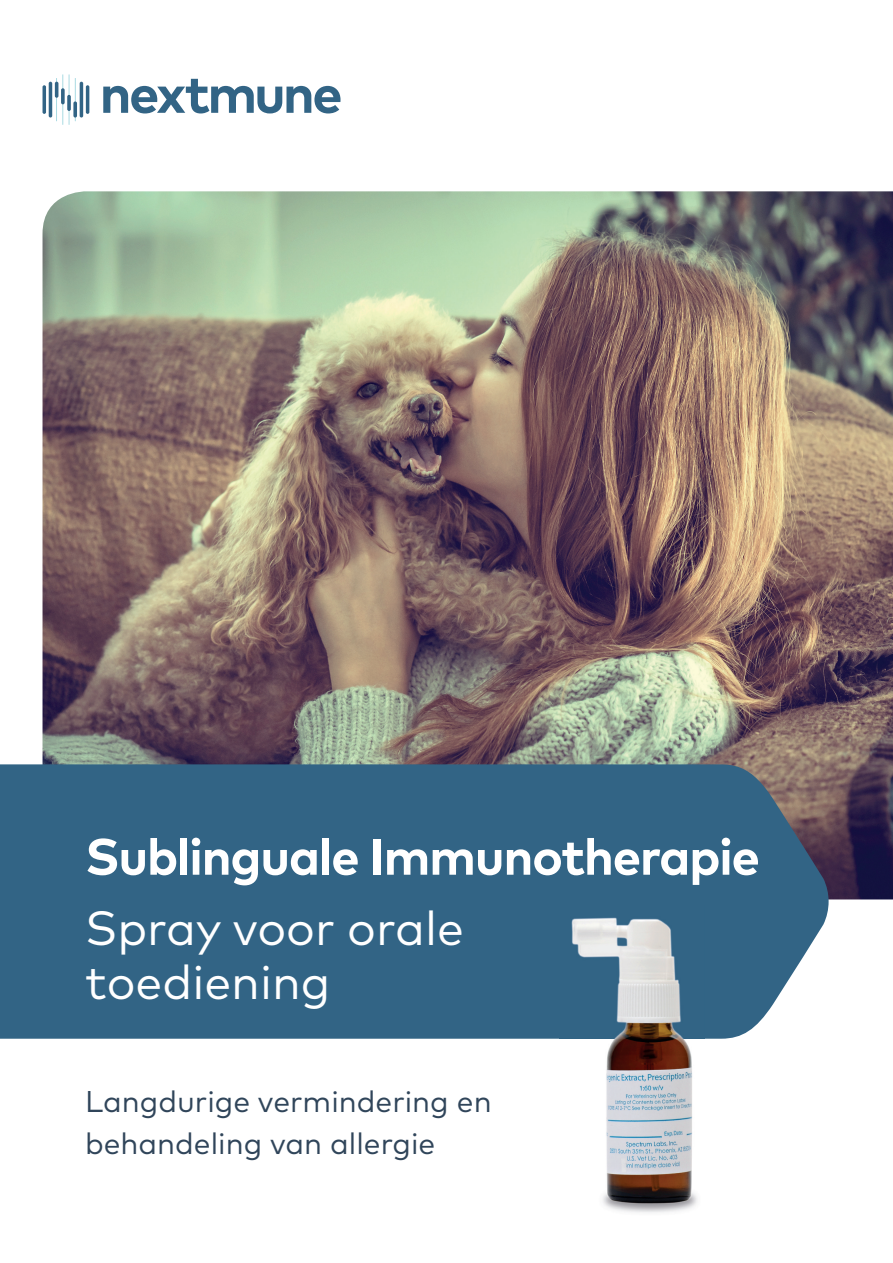
<style>
.page{position:relative;width:893px;height:1263px;background:#fff}
.page>*{position:absolute;margin:0;border:0;box-sizing:border-box;transform-origin:0 0}
.t1{font:700 51px "FF Mark Pro";letter-spacing:-.025em;color:#fff}
.t2{font:48px/54px "FF Mark Pro";color:#fff}
.t3{font:30px/42px "FF Mark Pro";color:#30455a}
</style>
<div class="page">
<img style="left:43px;top:191px;width:850px;height:708px">
<div style="left:0;top:764px;width:829px;height:275px;background:#326485"></div>
<img style="left:560px;top:905px;width:144px;height:308px">
<svg style="left:103px;top:79px;width:237px;height:34px"></svg>
<hr style="left:80px;top:82px;width:3px;height:36px;background:#326485;border-radius:2px">
<hr style="left:55px;top:82px;width:3px;height:16px;background:#326485;border-radius:2px">
<svg style="left:56px;top:74px;width:7px;height:51px"></svg>
<svg style="left:61px;top:88px;width:4px;height:16px"></svg>
<hr style="left:43px;top:85px;width:3px;height:29px;background:#326485;border-radius:2px">
<hr style="left:86px;top:85px;width:3px;height:29px;background:#326485;border-radius:2px">
<hr style="left:49px;top:82px;width:3px;height:36px;background:#326485;border-radius:2px">
<svg style="left:67px;top:95px;width:4px;height:16px"></svg>
<svg style="left:69px;top:74px;width:7px;height:51px"></svg>
<svg style="left:73px;top:101px;width:4px;height:17px"></svg>
<h1 class="t1" style="left:85px;top:818px;width:676px">Sublinguale Immunotherapie</h1>
<h2 class="t2" style="left:85px;top:897px;width:380px">Spray voor orale toediening</h2>
<p class="t3" style="left:85px;top:1078px;width:408px">Langdurige vermindering en behandeling van allergie</p>
</div>
